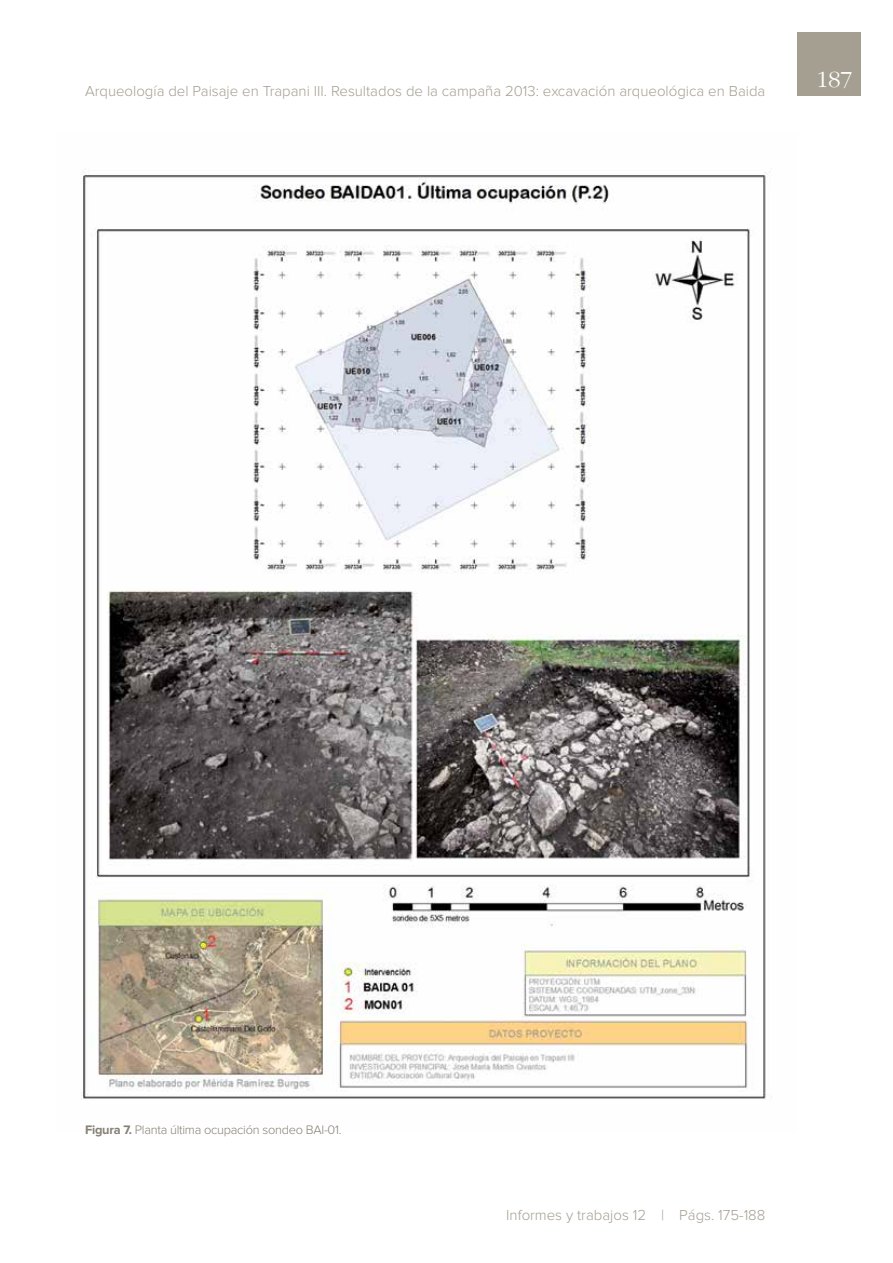
<style>
.page{position:relative;width:893px;height:1263px;background:#fff}
.page>*{position:absolute;margin:0;border:0;box-sizing:border-box;transform-origin:0 0}
.t1{font:300 24px "ITC Garamond Std";color:#fff}
.t2{font:300 15px "Proxima Nova";color:#a49f91}
.t3{font:300 12.75px "Proxima Nova";letter-spacing:-.02em;color:#868074}
.s1{font-weight:700}
</style>
<div class="page">
<div style="left:797px;top:32px;width:64px;height:64px;background:#a49f91"></div>
<img style="left:81px;top:169px;width:691px;height:930px">
<p class="t2" style="left:85px;top:84px;width:682px">Arqueología del Paisaje en Trapani III. Resultados de la campaña 2013: excavación arqueológica en Baida</p>
<h1 class="t1" style="left:817px;top:67px;width:37px">187</h1>
<p class="t3" style="left:85px;top:1124px;width:258px"><span class="s1">Figura 7.</span> Planta última ocupación sondeo BAI-01.</p>
<p class="t2" style="left:506px;top:1208px;width:261px">Informes y trabajos 12 | Págs. 175-188</p>
</div>
